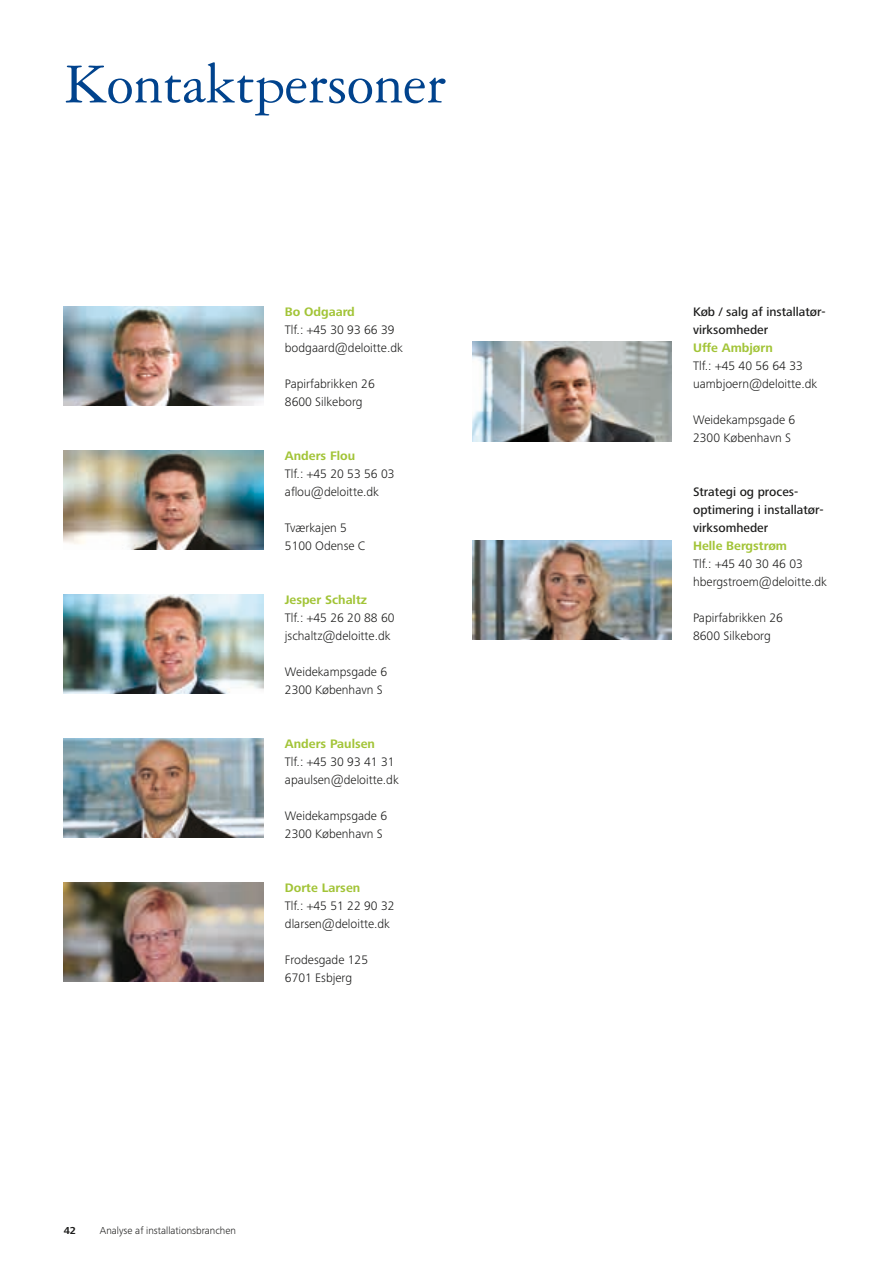
<style>
.page{position:relative;width:893px;height:1263px;background:#fff}
.page>*{position:absolute;margin:0;border:0;box-sizing:border-box;transform-origin:0 0}
.t1{font:60px "Garamond 3 LT Std";letter-spacing:-.005em;color:#01438d}
.t2{font:300 12.75px/18px "Frutiger Next Pro";color:#1c1c1b}
.t3{font:500 12.75px/18px "Frutiger Next Pro";color:#1c1c1b}
.t4{font:700 12.75px "Frutiger Next Pro";color:#a2c437}
.t5{font:300 10.5px "Frutiger Next Pro";color:#1c1c1b}
.t6{font:700 10.5px "Frutiger Next Pro";color:#1c1c1b}
</style>
<div class="page">
<img style="left:64px;top:306px;width:200px;height:100px">
<img style="left:472px;top:342px;width:200px;height:99px">
<img style="left:64px;top:450px;width:200px;height:100px">
<img style="left:64px;top:738px;width:200px;height:100px">
<img style="left:472px;top:540px;width:200px;height:99px">
<img style="left:64px;top:882px;width:200px;height:100px">
<img style="left:64px;top:594px;width:200px;height:100px">
<h1 class="t1" style="left:64px;top:52px;width:384px">Kontaktpersoner</h1>
<p class="t4" style="left:285px;top:304px;width:71px">Bo Odgaard</p>
<p class="t2" style="left:285px;top:320px;width:120px">Tlf.: +45 30 93 66 39 bodgaard@deloitte.dk</p>
<p class="t2" style="left:285px;top:374px;width:91px">Papirfabrikken 26<br>8600 Silkeborg</p>
<p class="t4" style="left:285px;top:448px;width:72px">Anders Flou</p>
<p class="t2" style="left:285px;top:464px;width:111px">Tlf.: +45 20 53 56 03 aflou@deloitte.dk</p>
<p class="t2" style="left:285px;top:518px;width:82px">Tværkajen 5<br>5100 Odense C</p>
<p class="t4" style="left:285px;top:592px;width:84px">Jesper Schaltz</p>
<p class="t2" style="left:285px;top:608px;width:111px">Tlf.: +45 26 20 88 60 jschaltz@deloitte.dk</p>
<p class="t2" style="left:285px;top:662px;width:104px">Weidekampsgade 6<br>2300 København S</p>
<p class="t4" style="left:285px;top:736px;width:92px">Anders Paulsen</p>
<p class="t2" style="left:285px;top:752px;width:115px">Tlf.: +45 30 93 41 31 apaulsen@deloitte.dk</p>
<p class="t2" style="left:285px;top:806px;width:104px">Weidekampsgade 6<br>2300 København S</p>
<p class="t4" style="left:285px;top:880px;width:77px">Dorte Larsen</p>
<p class="t2" style="left:285px;top:896px;width:111px">Tlf.: +45 51 22 90 32 dlarsen@deloitte.dk</p>
<p class="t2" style="left:285px;top:950px;width:85px">Frodesgade 125<br>6701 Esbjerg</p>
<p class="t6" style="left:64px;top:1224px;width:14px">42</p>
<p class="t5" style="left:100px;top:1224px;width:138px">Analyse af installationsbranchen</p>
<p class="t3" style="left:693px;top:302px;width:134px">Køb / salg af installatør&shy;virksomheder</p>
<p class="t4" style="left:693px;top:340px;width:81px">Uffe Ambjørn</p>
<p class="t2" style="left:693px;top:356px;width:126px">Tlf.: +45 40 56 64 33 uambjoern@deloitte.dk</p>
<p class="t2" style="left:693px;top:410px;width:104px">Weidekampsgade 6<br>2300 København S</p>
<p class="t3" style="left:693px;top:482px;width:132px">Strategi og proces&shy;optimering i installatør&shy;virksomheder</p>
<p class="t4" style="left:693px;top:538px;width:95px">Helle Bergstrøm</p>
<p class="t2" style="left:693px;top:554px;width:135px">Tlf.: +45 40 30 46 03 hbergstroem@deloitte.dk</p>
<p class="t2" style="left:693px;top:608px;width:91px">Papirfabrikken 26<br>8600 Silkeborg</p>
</div>
